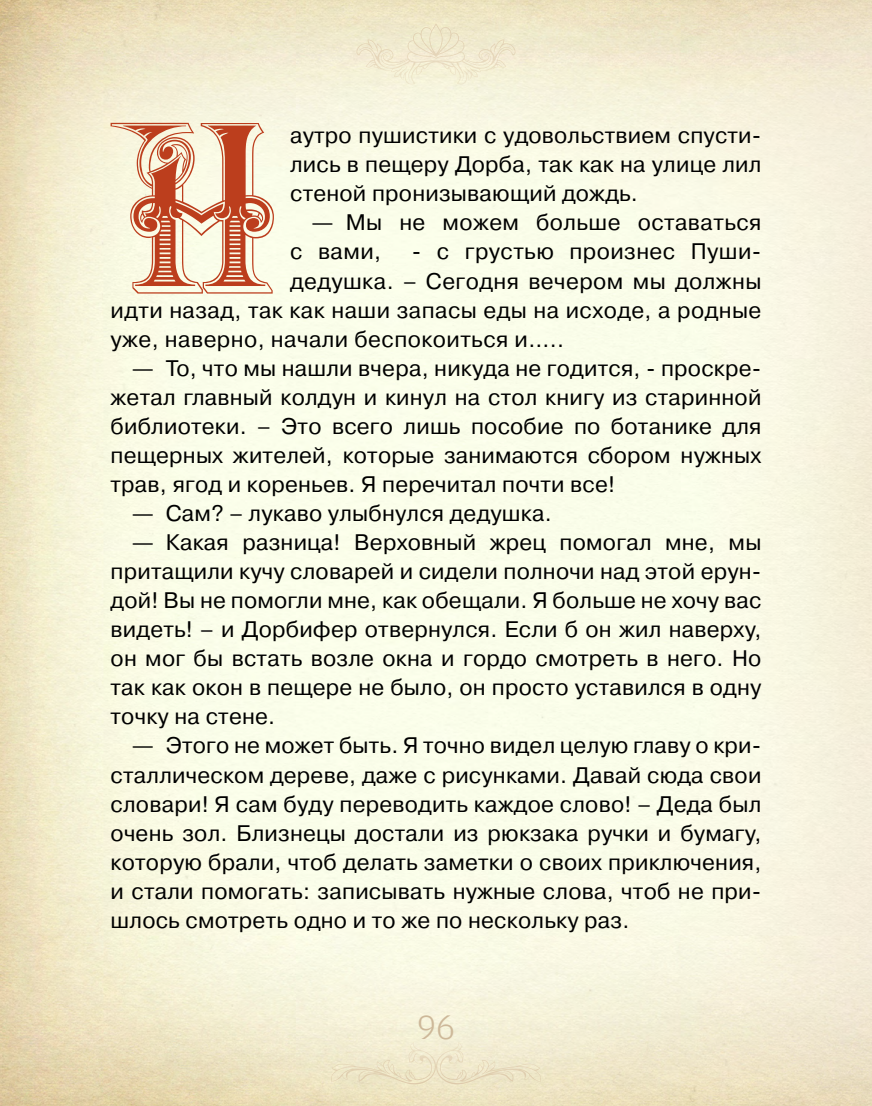
<style>
.page{position:relative;width:872px;height:1106px;background:#fff}
.page>*{position:absolute;margin:0;border:0;box-sizing:border-box;transform-origin:0 0}
.t1{font:180.15px "English Rose";color:#bc3e1d}
.t2{font:300 36px "Amplitude";color:#cdb899}
.t3{font:22.5px/29.1px "Pragmatica C";letter-spacing:.01em;color:#000;text-align:justify}
</style>
<div class="page">
<svg style="left:355px;top:23px;width:162px;height:62px;background:#f1eacf"></svg>
<svg style="left:331px;top:1042px;width:210px;height:43px;background:#eee6ca"></svg>
<h1 class="t1" style="left:111px;top:85px;width:167px">Н</h1>
<p class="t3" style="left:290px;top:121px;width:473px">аутро пушистики с удовольствием спусти&shy;лись в пещеру Дорба, так как на улице лил стеной пронизывающий дождь.</p>
<p class="t3" style="left:290px;top:208px;width:473px;text-indent:21px">— Мы не можем больше оставаться с вами,</p>
<p class="t3" style="left:412px;top:237px;width:351px">- с грустью произнес Пуши-</p>
<p class="t3" style="left:290px;top:266px;width:473px">дедушка. – Сегодня вечером мы должны</p>
<p class="t3" style="left:111px;top:295px;width:652px">идти назад, так как наши запасы еды на исходе, а родные</p>
<p class="t3" style="left:111px;top:324px;width:455px">уже, наверно, начали беспокоиться и…..</p>
<p class="t3" style="left:111px;top:353px;width:652px;text-indent:21px">— То, что мы нашли вчера, никуда не годится, - проскре&shy;жетал главный колдун и кинул на стол книгу из старинной библиотеки. – Это всего лишь пособие по ботанике для пещерных жителей, которые занимаются сбором нужных трав, ягод и кореньев. Я перечитал почти все!</p>
<p class="t3" style="left:132px;top:499px;width:421px">— Сам? – лукаво улыбнулся дедушка.</p>
<p class="t3" style="left:111px;top:528px;width:652px;text-indent:21px">— Какая разница! Верховный жрец помогал мне, мы притащили кучу словарей и сидели полночи над этой ерун&shy;дой! Вы не помогли мне, как обещали. Я больше не хочу вас видеть! – и Дорбифер отвернулся. Если б он жил наверху, он мог бы встать возле окна и гордо смотреть в него. Но так как окон в пещере не было, он просто уставился в одну точку на стене.</p>
<p class="t3" style="left:111px;top:731px;width:652px;text-indent:21px">— Этого не может быть. Я точно видел целую главу о кри&shy;сталлическом дереве, даже с рисунками. Давай сюда свои словари! Я сам буду переводить каждое слово! – Деда был очень зол. Близнецы достали из рюкзака ручки и бумагу, которую брали, чтоб делать заметки о своих приключения, и стали помогать: записывать нужные слова, чтоб не при&shy;шлось смотреть одно и то же по нескольку раз.</p>
<h2 class="t2" style="left:417px;top:1006px;width:39px">96</h2>
</div>
